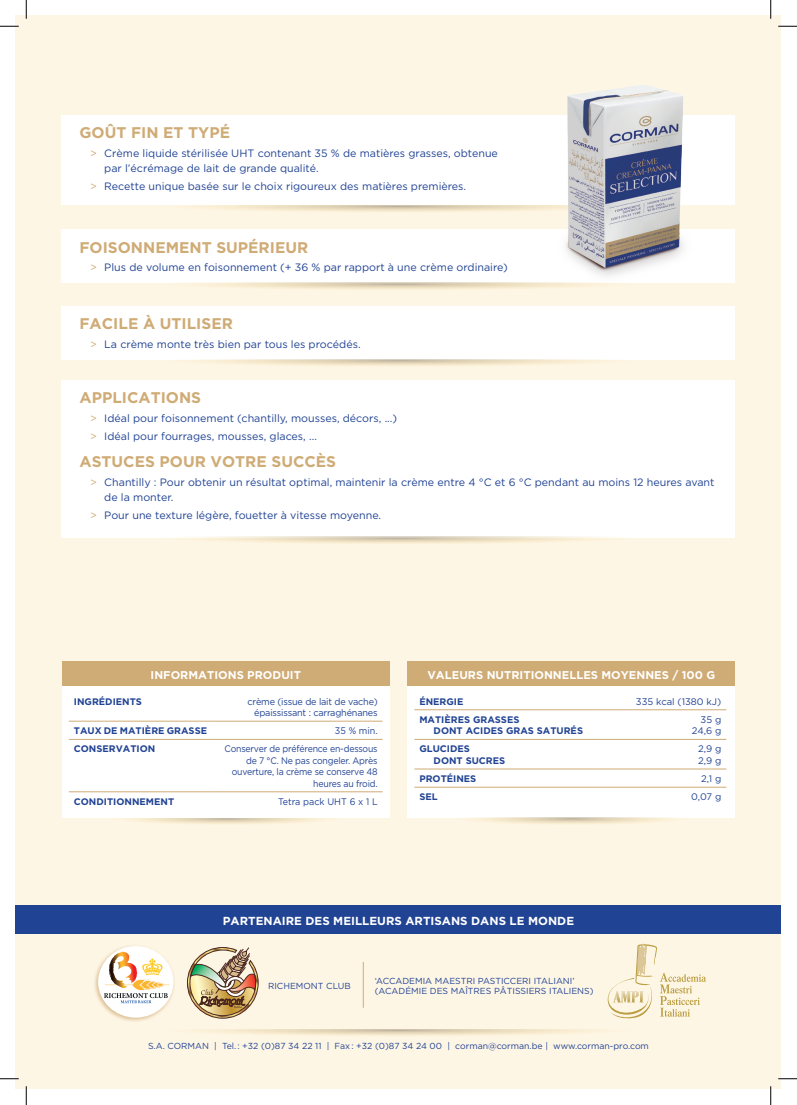
<style>
.page{position:relative;width:797px;height:1105px;background:#fff}
.page>*{position:absolute;margin:0;border:0;box-sizing:border-box;transform-origin:0 0}
.t1{font:700 15.5px "Gotham";color:#cfab75}
.t2{font:700 11.62px "Gotham";color:#fff}
.t3{font:700 11.25px "Gotham";color:#fff}
.t4{font:10.75px/15.2px "Gotham";color:#214394}
.t5{font:700 9.5px/11.4px "Gotham";color:#214394}
.t6{font:9.5px/11.4px "Gotham";letter-spacing:-.02em;color:#214394;text-align:right;scale:.92 1}
.t7{font:9.5px/11.4px "Gotham";letter-spacing:-.02em;color:#214394;text-align:right;scale:.96 1}
.t8{font:9.5px/11.4px "Gotham";letter-spacing:-.02em;color:#214394;text-align:right}
.t9{font:9.5px "Gotham";color:#214394;scale:.95 1}
.t10{font:9.5px "Gotham";color:#214394}
.t11{font:9.5px "Gotham";letter-spacing:-.02em;color:#214394;scale:.95 1}
.t12{font:8.75px/10px "Gotham";color:#214394}
.s1{color:#cfab75}
</style>
<div class="page">
<div style="left:16px;top:16px;width:765px;height:1073px;background:#fef6e5"></div>
<svg style="left:197px;top:205px;width:342px;height:7px"></svg>
<div style="left:62px;top:115px;width:673px;height:90px;background:#fff"></div>
<div style="left:62px;top:229px;width:673px;height:54px;background:#fff"></div>
<svg style="left:197px;top:283px;width:404px;height:7px"></svg>
<div style="left:62px;top:306px;width:673px;height:53px;background:#fff"></div>
<svg style="left:61px;top:359px;width:674px;height:7px"></svg>
<div style="left:62px;top:380px;width:673px;height:157px;background:#fff"></div>
<svg style="left:61px;top:537px;width:674px;height:7px"></svg>
<svg style="left:62px;top:817px;width:328px;height:7px"></svg>
<div style="left:62px;top:662px;width:328px;height:24px;background:#cfab75"></div>
<div style="left:62px;top:686px;width:328px;height:131px;background:#fff"></div>
<hr style="left:69px;top:721px;width:143px;height:1px;background:#cfab75">
<hr style="left:212px;top:721px;width:170px;height:1px;background:#cfab75">
<hr style="left:69px;top:739px;width:143px;height:1px;background:#cfab75">
<hr style="left:212px;top:739px;width:170px;height:1px;background:#cfab75">
<hr style="left:69px;top:791px;width:143px;height:1px;background:#cfab75">
<hr style="left:212px;top:791px;width:170px;height:1px;background:#cfab75">
<div style="left:407px;top:662px;width:328px;height:24px;background:#cfab75"></div>
<div style="left:407px;top:686px;width:328px;height:131px;background:#fff"></div>
<hr style="left:414px;top:709px;width:184px;height:1px;background:#cfab75">
<hr style="left:598px;top:709px;width:128px;height:1px;background:#cfab75">
<hr style="left:414px;top:739px;width:184px;height:1px;background:#cfab75">
<hr style="left:598px;top:739px;width:128px;height:1px;background:#cfab75">
<hr style="left:414px;top:769px;width:184px;height:1px;background:#cfab75">
<hr style="left:598px;top:769px;width:128px;height:1px;background:#cfab75">
<hr style="left:414px;top:787px;width:184px;height:1px;background:#cfab75">
<hr style="left:598px;top:787px;width:128px;height:1px;background:#cfab75">
<svg style="left:407px;top:817px;width:328px;height:7px"></svg>
<img style="left:539px;top:85px;width:144px;height:191px">
<div style="left:16px;top:906px;width:765px;height:28px;background:#214394"></div>
<svg style="left:197px;top:1029px;width:404px;height:7px"></svg>
<div style="left:93px;top:943px;width:83px;height:79px;background:#cfab75;opacity:.71"></div>
<div style="left:98px;top:946px;width:75px;height:72px;background:#fff;border-radius:50%"></div>
<img style="left:109px;top:952px;width:18px;height:6px">
<svg style="left:104px;top:958px;width:65px;height:45px"></svg>
<hr style="left:363px;top:962px;width:1px;height:46px;background:#cfab75">
<svg style="left:607px;top:943px;width:99px;height:76px"></svg>
<img style="left:187px;top:947px;width:72px;height:72px">
<svg style="left:0;top:25px;width:19px;height:2px"></svg>
<svg style="left:778px;top:25px;width:19px;height:2px"></svg>
<svg style="left:0;top:1078px;width:19px;height:1px"></svg>
<svg style="left:778px;top:1078px;width:19px;height:1px"></svg>
<svg style="left:25px;top:0;width:2px;height:19px"></svg>
<svg style="left:25px;top:1086px;width:2px;height:19px"></svg>
<svg style="left:770px;top:0;width:1px;height:19px"></svg>
<svg style="left:770px;top:1086px;width:1px;height:19px"></svg>
<h1 class="t1" style="left:79px;top:124px;width:152px">GOÛT FIN ET TYPÉ</h1>
<p class="t4" style="left:104px;top:145px;width:395px;text-indent:-14px"><span class="s1">&gt;</span> Crème liquide stérilisée UHT contenant 35 % de matières grasses, obtenue par l’écrémage de lait de grande qualité.</p>
<p class="t4" style="left:90px;top:178px;width:377px"><span class="s1">&gt;</span> Recette unique basée sur le choix rigoureux des matières premières.</p>
<h1 class="t1" style="left:79px;top:238px;width:230px">FOISONNEMENT SUPÉRIEUR</h1>
<p class="t4" style="left:90px;top:260px;width:419px"><span class="s1">&gt;</span> Plus de volume en foisonnement (+ 36 % par rapport à une crème ordinaire)</p>
<h1 class="t1" style="left:79px;top:315px;width:155px">FACILE À UTILISER</h1>
<p class="t4" style="left:90px;top:336px;width:272px"><span class="s1">&gt;</span> La crème monte très bien par tous les procédés.</p>
<h1 class="t1" style="left:79px;top:389px;width:123px">APPLICATIONS</h1>
<p class="t4" style="left:90px;top:409px;width:308px;line-height:17.8px"><span class="s1">&gt;</span> Idéal pour foisonnement (chantilly, mousses, décors, ...) <span class="s1">&gt;</span> Idéal pour fourrages, mousses, glaces, ...</p>
<h1 class="t1" style="left:79px;top:453px;width:258px">ASTUCES POUR VOTRE SUCCÈS</h1>
<p class="t4" style="left:104px;top:474px;width:611px;text-indent:-14px"><span class="s1">&gt;</span> Chantilly : Pour obtenir un résultat optimal, maintenir la crème entre 4 °C et 6 °C pendant au moins 12 heures avant de la monter.</p>
<p class="t4" style="left:90px;top:507px;width:292px"><span class="s1">&gt;</span> Pour une texture légère, fouetter à vitesse moyenne.</p>
<p class="t3" style="left:151px;top:668px;width:152px">INFORMATIONS PRODUIT</p>
<p class="t5" style="left:74px;top:695px;width:70px">INGRÉDIENTS</p>
<p class="t7" style="left:247px;top:695px;width:137px">crème (issue de lait de vache) épaississant : carraghénanes</p>
<p class="t5" style="left:74px;top:725px;width:135px">TAUX DE MATIÈRE GRASSE</p>
<p class="t11" style="left:335px;top:726px;width:46px">35 % min.</p>
<p class="t5" style="left:74px;top:743px;width:83px">CONSERVATION</p>
<p class="t6" style="left:224px;top:743px;width:168px">Conserver de préférence en-dessous de 7 °C. Ne pas congeler. Après ouverture, la crème se conserve 48 heures au froid.</p>
<p class="t5" style="left:74px;top:795px;width:102px">CONDITIONNEMENT</p>
<p class="t9" style="left:278px;top:796px;width:106px">Tetra pack UHT 6 x 1 L</p>
<p class="t3" style="left:427px;top:668px;width:289px">VALEURS NUTRITIONNELLES MOYENNES / 100 G</p>
<p class="t5" style="left:419px;top:695px;width:46px">ÉNERGIE</p>
<p class="t10" style="left:636px;top:696px;width:87px">335 kcal (1380 kJ)</p>
<p class="t5" style="left:433px;top:713px;width:151px;text-indent:-14px">MATIÈRES GRASSES<br>DONT ACIDES GRAS SATURÉS</p>
<p class="t8" style="left:692px;top:714px;width:31px">35 g<br>24,6 g</p>
<p class="t5" style="left:433px;top:743px;width:73px;text-indent:-14px">GLUCIDES<br>DONT SUCRES</p>
<p class="t8" style="left:698px;top:743px;width:25px;text-align:left">2,9 g<br>2,9 g</p>
<p class="t5" style="left:419px;top:773px;width:58px">PROTÉINES</p>
<p class="t8" style="left:701px;top:773px;width:22px">2,1 g</p>
<p class="t5" style="left:419px;top:791px;width:20px">SEL</p>
<p class="t8" style="left:691px;top:791px;width:32px">0,07 g</p>
<p class="t2" style="left:223px;top:914px;width:353px">PARTENAIRE DES MEILLEURS ARTISANS DANS LE MONDE</p>
<p class="t12" style="left:268px;top:980px;width:84px">RICHEMONT CLUB</p>
<p class="t12" style="left:375px;top:975px;width:220px">‘ACCADEMIA MAESTRI PASTICCERI ITALIANI’ (ACADÉMIE DES MAÎTRES PÂTISSIERS ITALIENS)</p>
<p class="t12" style="left:148px;top:1040px;width:502px">S.A. CORMAN | Tel.: +32 (0)87 34 22 11 | Fax: +32 (0)87 34 24 00 | corman@corman.be | www.corman-pro.com</p>
</div>
